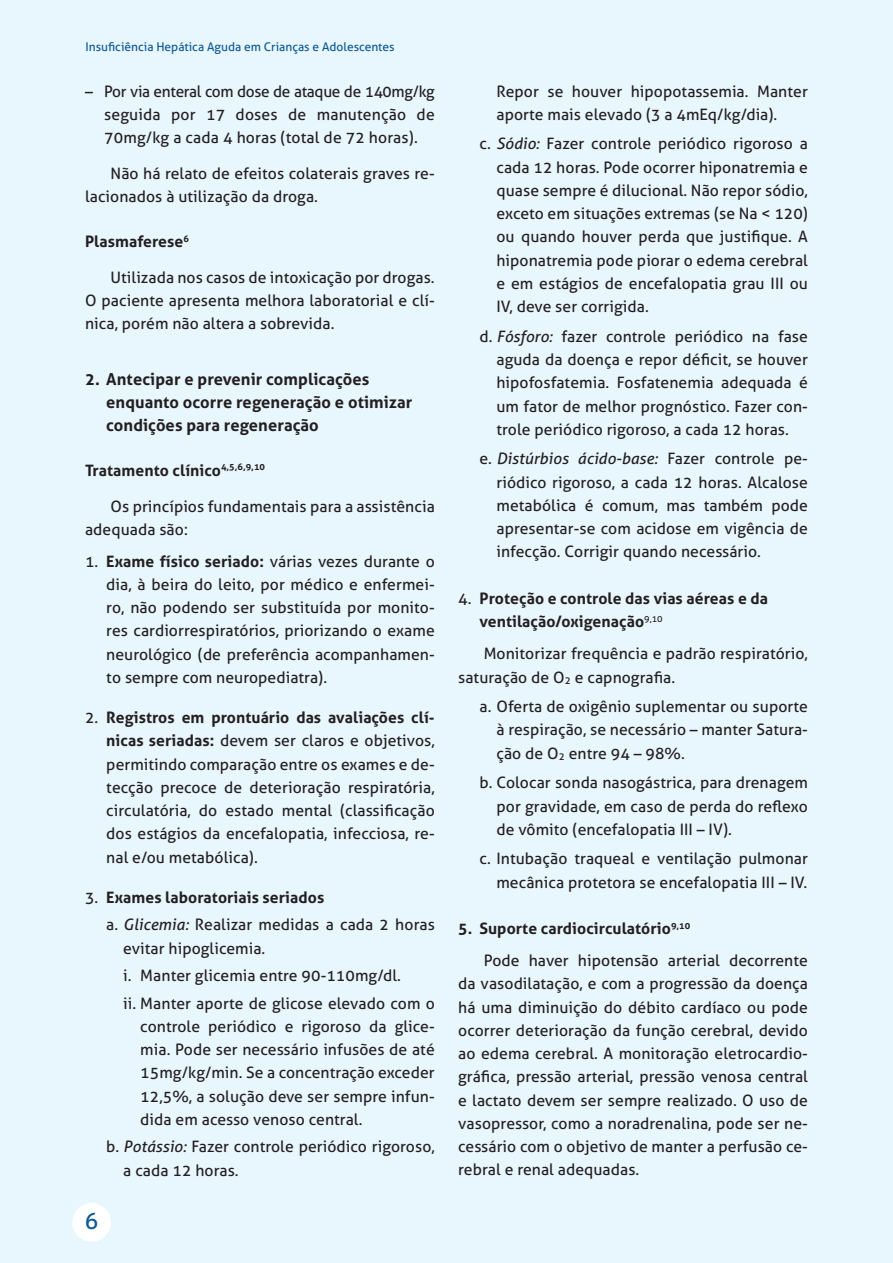
<style>
.page{position:relative;width:893px;height:1263px;background:#fff}
.page>*{position:absolute;margin:0;border:0;box-sizing:border-box;transform-origin:0 0}
.t1{font:22.5px "Aller";color:#0c5896}
.t2{font:700 16.5px/23.2px "Aller";letter-spacing:.005em;color:#231f20}
.t3{font:15.75px/23.2px "Aller";letter-spacing:.005em;color:#231f20;text-align:justify}
.t4{font:700 15.75px/23.2px "Aller";letter-spacing:.005em;color:#231f20}
.t5{font:12px "Aller";color:#0c5896}
.s1{font-weight:700}
.s2{font-style:italic}
.s3{font-weight:400}
</style>
<div class="page">
<div style="left:0;top:0;width:892px;height:1263px;background:#e8f6fd"></div>
<hr style="left:892px;top:0;width:1px;height:1263px;background:#e8f6fd">
<div style="left:72px;top:1203px;width:39px;height:39px;background:#fff;border-radius:50%"></div>
<p class="t5" style="left:85px;top:39px;width:311px">Insuficiência Hepática Aguda em Crianças e Adolescentes</p>
<p class="t3" style="left:104px;top:79px;width:332px;text-indent:-19px">– Por via enteral com dose de ataque de 140mg/kg seguida por 17 doses de manutenção de 70mg/kg a cada 4 horas (total de 72 horas).</p>
<p class="t3" style="left:85px;top:162px;width:351px;text-indent:26px">Não há relato de efeitos colaterais graves re&shy;lacionados à utilização da droga.</p>
<p class="t4" style="left:85px;top:230px;width:105px">Plasmaferese<sup>6</sup></p>
<p class="t3" style="left:85px;top:266px;width:351px;text-indent:26px">Utilizada nos casos de intoxicação por drogas.<br>O paciente apresenta melhora laboratorial e clí&shy;nica, porém não altera a sobrevida.</p>
<p class="t2" style="left:106px;top:367px;width:308px;text-indent:-21px">2. Antecipar e prevenir complicações enquanto ocorre regeneração e otimizar condições para regeneração</p>
<p class="t4" style="left:85px;top:458px;width:181px">Tratamento clínico<sup>4,5,6,9,10</sup></p>
<p class="t3" style="left:85px;top:494px;width:351px;text-indent:26px">Os princípios fundamentais para a assistência adequada são:</p>
<p class="t3" style="left:106px;top:549px;width:330px;text-indent:-21px">1. <span class="s1">Exame físico seriado:</span> várias vezes durante o dia, à beira do leito, por médico e enfermei&shy;ro, não podendo ser substituída por monito&shy;res cardiorrespiratórios, priorizando o exame neurológico (de preferência acompanhamen&shy;to sempre com neuropediatra).</p>
<p class="t3" style="left:106px;top:706px;width:330px;text-indent:-21px">2. <span class="s1">Registros em prontuário das avaliações clí&shy;nicas seriadas:</span> devem ser claros e objetivos, permitindo comparação entre os exames e de&shy;tecção precoce de deterioração respiratória, circulatória, do estado mental (classificação dos estágios da encefalopatia, infecciosa, re&shy;nal e/ou metabólica).</p>
<p class="t3" style="left:106px;top:883px;width:330px;line-height:27.5px;text-indent:-21px">3. <span class="s1">Exames laboratoriais seriados<br></span>a. <span class="s2">Glicemia:</span> Realizar medidas a cada 2 horas</p>
<p class="t3" style="left:123px;top:934px;width:313px;line-height:27.5px;text-align:left">evitar hipoglicemia.<br>i. Manter glicemia entre 90-110mg/dl.<br>ii. Manter aporte de glicose elevado com o</p>
<p class="t3" style="left:140px;top:1015px;width:296px">controle periódico e rigoroso da glice&shy;mia. Pode ser necessário infusões de até 15mg/kg/min. Se a concentração exceder 12,5%, a solução deve ser sempre infun&shy;dida em acesso venoso central.</p>
<p class="t3" style="left:123px;top:1135px;width:313px;text-indent:-17px">b. <span class="s2">Potássio:</span> Fazer controle periódico rigoroso, a cada 12 horas.</p>
<h1 class="t1" style="left:85px;top:1207px;width:15px">6</h1>
<p class="t3" style="left:496px;top:79px;width:313px">Repor se houver hipopotassemia. Manter aporte mais elevado (3 a 4mEq/kg/dia).</p>
<p class="t3" style="left:496px;top:132px;width:313px;text-indent:-17px">c. <span class="s2">Sódio:</span> Fazer controle periódico rigoroso a cada 12 horas. Pode ocorrer hiponatremia e quase sempre é dilucional. Não repor sódio, exceto em situações extremas (se Na &lt; 120) ou quando houver perda que justifique. A hiponatremia pode piorar o edema cerebral e em estágios de encefalopatia grau III ou IV, deve ser corrigida.</p>
<p class="t3" style="left:496px;top:325px;width:313px;text-indent:-17px">d. <span class="s2">Fósforo:</span> fazer controle periódico na fase aguda da doença e repor déficit, se houver hipofosfatemia. Fosfatenemia adequada é um fator de melhor prognóstico. Fazer con&shy;trole periódico rigoroso, a cada 12 horas.</p>
<p class="t3" style="left:496px;top:447px;width:313px;text-indent:-17px">e. <span class="s2">Distúrbios ácido-base:</span> Fazer controle pe&shy;riódico rigoroso, a cada 12 horas. Alcalose metabólica é comum, mas também pode apresentar-se com acidose em vigência de infecção. Corrigir quando necessário.</p>
<p class="t4" style="left:479px;top:587px;width:290px;text-indent:-21px"><span class="s3">4.</span> Proteção e controle das vias aéreas e da ventilação/oxigenação<sup>9,10</sup></p>
<p class="t3" style="left:458px;top:642px;width:351px;text-indent:26px">Monitorizar frequência e padrão respiratório, saturação de O<sub>2</sub> e capnografia.</p>
<p class="t3" style="left:496px;top:695px;width:313px;text-indent:-17px">a. Oferta de oxigênio suplementar ou suporte à respiração, se necessário – manter Satura&shy;ção de O<sub>2</sub> entre 94 – 98%.</p>
<p class="t3" style="left:496px;top:771px;width:313px;text-indent:-17px">b. Colocar sonda nasogástrica, para drenagem por gravidade, em caso de perda do reflexo de vômito (encefalopatia III – IV).</p>
<p class="t3" style="left:479px;top:847px;width:330px;text-align:right">c. Intubação traqueal e ventilação pulmonar mecânica protetora se encefalopatia III – IV.</p>
<p class="t3" style="left:484px;top:913px;width:326px;line-height:31.8px;text-indent:-26px"><span class="s1">5. Suporte cardiocirculatório</span><sup>9,10<br></sup>Pode haver hipotensão arterial decorrente</p>
<p class="t3" style="left:458px;top:972px;width:351px">da vasodilatação, e com a progressão da doença há uma diminuição do débito cardíaco ou pode ocorrer deterioração da função cerebral, devido ao edema cerebral. A monitoração eletrocardio&shy;gráfica, pressão arterial, pressão venosa central e lactato devem ser sempre realizado. O uso de vasopressor, como a noradrenalina, pode ser ne&shy;cessário com o objetivo de manter a perfusão ce&shy;rebral e renal adequadas.</p>
</div>
